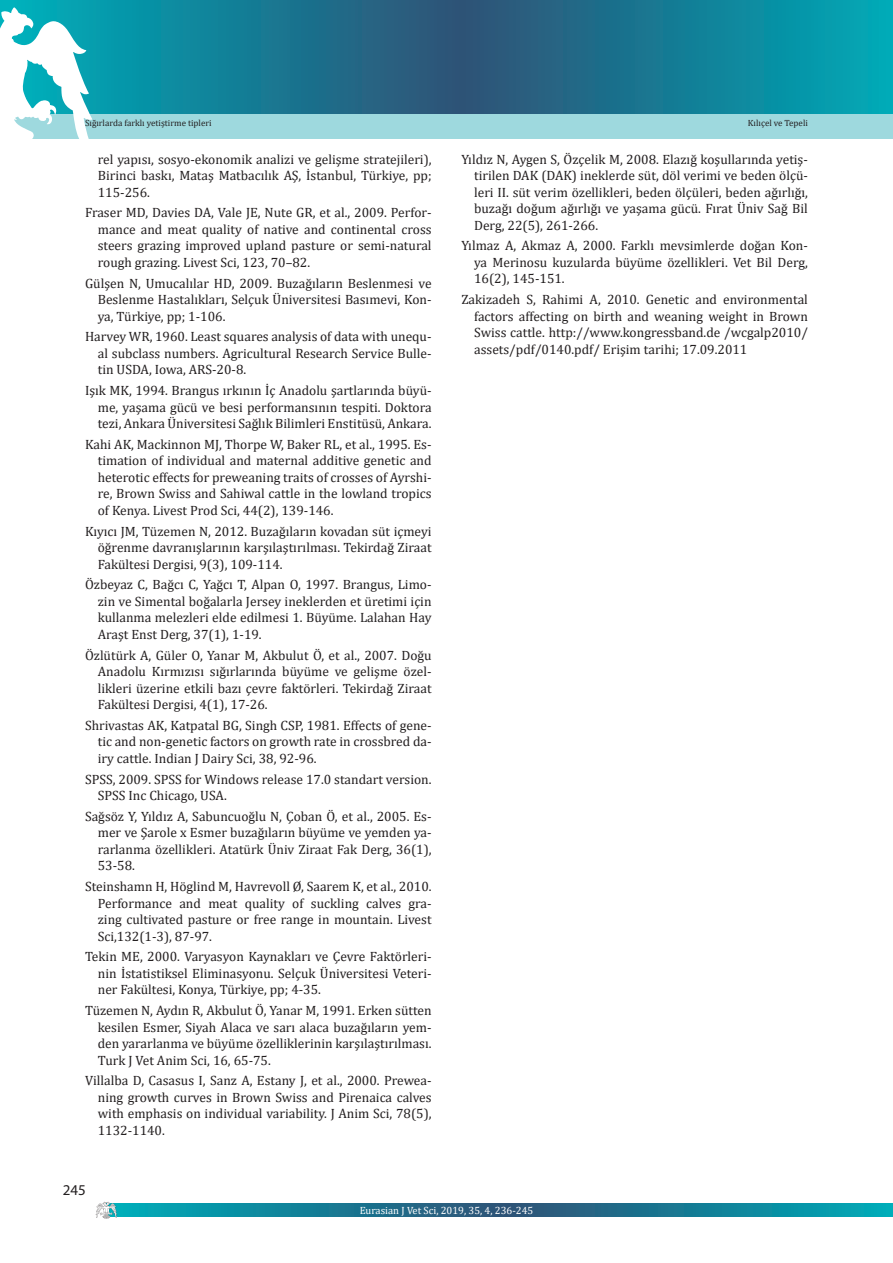
<style>
.page{position:relative;width:893px;height:1263px;background:#fff}
.page>*{position:absolute;margin:0;border:0;box-sizing:border-box;transform-origin:0 0}
.t1{font:15px "Myriad Pro";color:#231f20}
.Kaynaklar{font:13.5px/16.5px "Cambria";color:#231f20;text-align:justify}
.t2{font:10.5px "Cambria";color:#fff}
.t3{font:9px "Cambria";color:#231f20}
</style>
<div class="page">
<svg style="left:1px;top:0;width:892px;height:114px;background:#177a94"></svg>
<div style="left:0;top:114px;width:893px;height:25px;background:#9ed9de"></div>
<hr style="left:0;top:0;width:1px;height:114px;background:#00b2bd">
<svg style="left:0;top:7px;width:92px;height:132px"></svg>
<svg style="left:117px;top:1204px;width:776px;height:12px;background:#157e96"></svg>
<svg style="left:96px;top:1202px;width:21px;height:17px"></svg>
<p class="t3" style="left:85px;top:118px;width:128px">Sığırlarda farklı yetiştirme tipleri</p>
<p class="t3" style="left:748px;top:118px;width:61px">Kılıçel ve Tepeli</p>
<p class="Kaynaklar" style="left:98px;top:151px;width:335px">rel yapısı, sosyo-ekonomik analizi ve gelişme stratejileri), Birinci baskı, Mataş Matbacılık AŞ, İstanbul, Türkiye, pp; 115-256.</p>
<p class="Kaynaklar" style="left:98px;top:204px;width:335px;text-indent:-13px">Fraser MD, Davies DA, Vale JE, Nute GR, et al., 2009. Perfor&shy;mance and meat quality of native and continental cross steers grazing improved upland pasture or semi-natural rough grazing. Livest Sci, 123, 70–82.</p>
<p class="Kaynaklar" style="left:98px;top:275px;width:335px;text-indent:-13px">Gülşen N, Umucalılar HD, 2009. Buzağıların Beslenmesi ve Beslenme Hastalıkları, Selçuk Üniversitesi Basımevi, Kon&shy;ya, Türkiye, pp; 1-106.</p>
<p class="Kaynaklar" style="left:98px;top:328px;width:335px;text-indent:-13px">Harvey WR, 1960. Least squares analysis of data with unequ&shy;al subclass numbers. Agricultural Research Service Bulle&shy;tin USDA, Iowa, ARS-20-8.</p>
<p class="Kaynaklar" style="left:98px;top:382px;width:335px;text-indent:-13px">Işık MK, 1994. Brangus ırkının İç Anadolu şartlarında büyü&shy;me, yaşama gücü ve besi performansının tespiti. Doktora tezi, Ankara Üniversitesi Sağlık Bilimleri Enstitüsü, Ankara.</p>
<p class="Kaynaklar" style="left:98px;top:436px;width:335px;text-indent:-13px">Kahi AK, Mackinnon MJ, Thorpe W, Baker RL, et al., 1995. Es&shy;timation of individual and maternal additive genetic and heterotic effects for preweaning traits of crosses of Ayrshi&shy;re, Brown Swiss and Sahiwal cattle in the lowland tropics of Kenya. Livest Prod Sci, 44(2), 139-146.</p>
<p class="Kaynaklar" style="left:98px;top:523px;width:335px;text-indent:-13px">Kıyıcı JM, Tüzemen N, 2012. Buzağıların kovadan süt içmeyi öğrenme davranışlarının karşılaştırılması. Tekirdağ Ziraat Fakültesi Dergisi, 9(3), 109-114.</p>
<p class="Kaynaklar" style="left:98px;top:576px;width:335px;text-indent:-13px">Özbeyaz C, Bağcı C, Yağcı T, Alpan O, 1997. Brangus, Limo&shy;zin ve Simental boğalarla Jersey ineklerden et üretimi için kullanma melezleri elde edilmesi 1. Büyüme. Lalahan Hay Araşt Enst Derg, 37(1), 1-19.</p>
<p class="Kaynaklar" style="left:98px;top:647px;width:335px;text-indent:-13px">Özlütürk A, Güler O, Yanar M, Akbulut Ö, et al., 2007. Doğu Anadolu Kırmızısı sığırlarında büyüme ve gelişme özel&shy;likleri üzerine etkili bazı çevre faktörleri. Tekirdağ Ziraat Fakültesi Dergisi, 4(1), 17-26.</p>
<p class="Kaynaklar" style="left:98px;top:717px;width:335px;text-indent:-13px">Shrivastas AK, Katpatal BG, Singh CSP, 1981. Effects of gene&shy;tic and non-genetic factors on growth rate in crossbred da&shy;iry cattle. Indian J Dairy Sci, 38, 92-96.</p>
<p class="Kaynaklar" style="left:98px;top:771px;width:335px;text-indent:-13px">SPSS, 2009. SPSS for Windows release 17.0 standart version.<br>SPSS Inc Chicago, USA.</p>
<p class="Kaynaklar" style="left:98px;top:808px;width:335px;text-indent:-13px">Sağsöz Y, Yıldız A, Sabuncuoğlu N, Çoban Ö, et al., 2005. Es&shy;mer ve Şarole x Esmer buzağıların büyüme ve yemden ya&shy;rarlanma özellikleri. Atatürk Üniv Ziraat Fak Derg, 36(1), 53-58.</p>
<p class="Kaynaklar" style="left:98px;top:878px;width:335px;text-indent:-13px">Steinshamn H, Höglind M, Havrevoll Ø, Saarem K, et al., 2010.<br>Performance and meat quality of suckling calves gra&shy;zing cultivated pasture or free range in mountain. Livest Sci,132(1-3), 87-97.</p>
<p class="Kaynaklar" style="left:98px;top:948px;width:335px;text-indent:-13px">Tekin ME, 2000. Varyasyon Kaynakları ve Çevre Faktörleri&shy;nin İstatistiksel Eliminasyonu. Selçuk Üniversitesi Veteri&shy;ner Fakültesi, Konya, Türkiye, pp; 4-35.</p>
<p class="Kaynaklar" style="left:98px;top:1002px;width:335px;text-indent:-13px">Tüzemen N, Aydın R, Akbulut Ö, Yanar M, 1991. Erken sütten kesilen Esmer, Siyah Alaca ve sarı alaca buzağıların yem&shy;den yararlanma ve büyüme özelliklerinin karşılaştırılması.<br>Turk J Vet Anim Sci, 16, 65-75.</p>
<p class="Kaynaklar" style="left:98px;top:1072px;width:335px;text-indent:-13px">Villalba D, Casasus I, Sanz A, Estany J, et al., 2000. Prewea&shy;ning growth curves in Brown Swiss and Pirenaica calves with emphasis on individual variability. J Anim Sci, 78(5), 1132-1140.</p>
<p class="t1" style="left:63px;top:1181px;width:25px">245</p>
<p class="Kaynaklar" style="left:474px;top:151px;width:335px;text-indent:-13px">Yıldız N, Aygen S, Özçelik M, 2008. Elazığ koşullarında yetiş&shy;tirilen DAK (DAK) ineklerde süt, döl verimi ve beden ölçü&shy;leri II. süt verim özellikleri, beden ölçüleri, beden ağırlığı, buzağı doğum ağırlığı ve yaşama gücü. Fırat Üniv Sağ Bil Derg, 22(5), 261-266.</p>
<p class="Kaynaklar" style="left:474px;top:237px;width:335px;text-indent:-13px">Yılmaz A, Akmaz A, 2000. Farklı mevsimlerde doğan Kon&shy;ya Merinosu kuzularda büyüme özellikleri. Vet Bil Derg, 16(2), 145-151.</p>
<p class="Kaynaklar" style="left:474px;top:291px;width:335px;text-indent:-13px">Zakizadeh S, Rahimi A, 2010. Genetic and environmental factors affecting on birth and weaning weight in Brown Swiss cattle. http://www.kongressband.de /wcgalp2010/ assets/pdf/0140.pdf/ Erişim tarihi; 17.09.2011</p>
<p class="t2" style="left:360px;top:1204px;width:175px">Eurasian J Vet Sci, 2019, 35, 4, 236-245</p>
</div>
